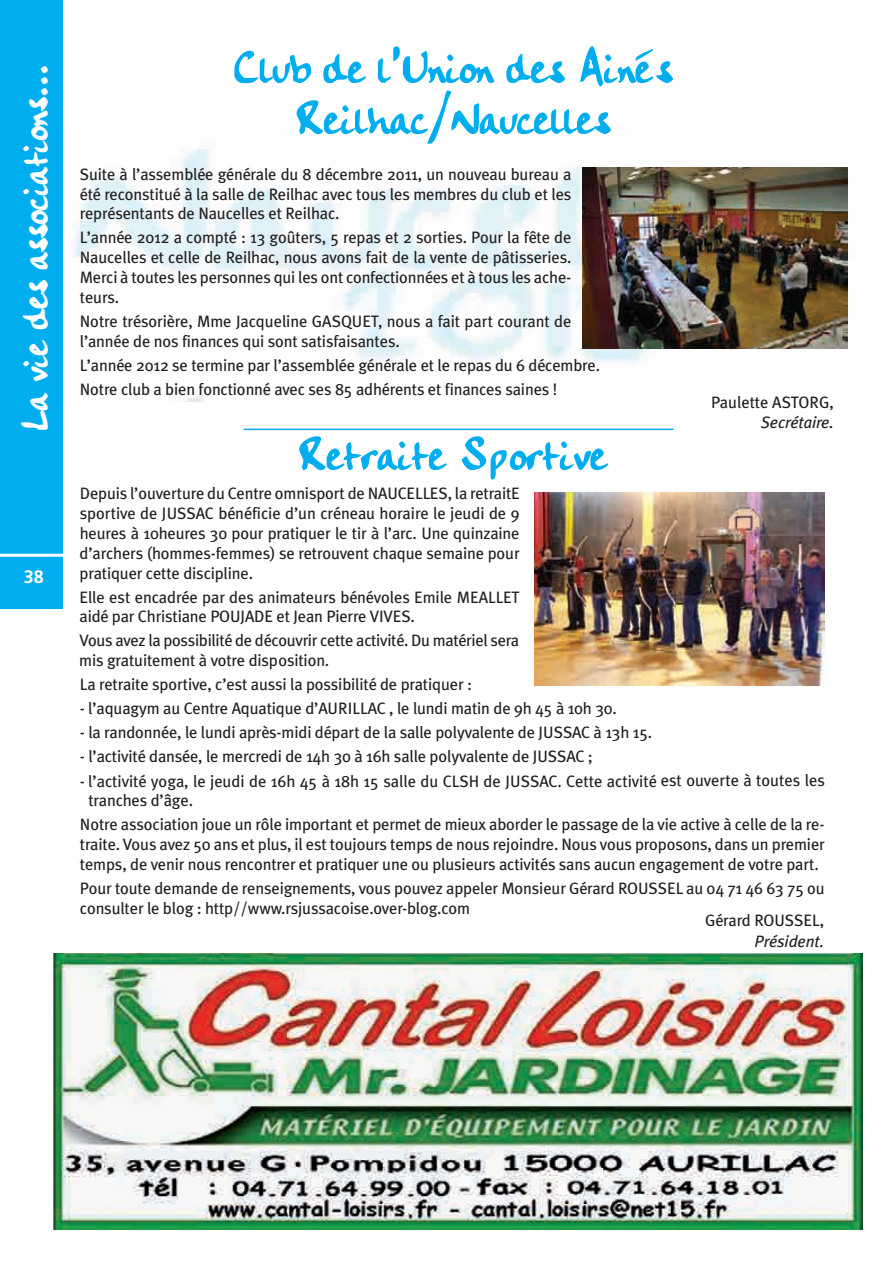
<style>
.page{position:relative;width:889px;height:1268px;background:#fff}
.page>*{position:absolute;margin:0;border:0;box-sizing:border-box;transform-origin:0 0}
.t1{font:52.5px/51px "City Art Script SSK";color:#00aeef;text-align:center}
.t2{font:45px "City Art Script SSK";letter-spacing:-.01em;color:#fff}
.t3{font:700 18px "Frutiger";color:#fff}
.t4{font:16.5px/19.8px "Meta Plus";letter-spacing:-.01em;color:#231f20}
.t5{font:italic 16.5px "Meta Plus";letter-spacing:-.01em;color:#231f20}
</style>
<div class="page">
<img style="left:72px;top:149px;width:776px;height:252px">
<div style="left:0;top:0;width:63px;height:609px;background:#00aeef"></div>
<hr style="left:0;top:554px;width:73px;height:3px;background:#fff">
<hr style="left:243px;top:429px;width:430px;height:1px;background:#00aeef">
<img style="left:534px;top:492px;width:289px;height:193px">
<img style="left:54px;top:953px;width:808px;height:277px">
<img style="left:581px;top:168px;width:265px;height:180px">
<h2 class="t2" style="left:6px;top:432px;width:370px;rotate:-90deg">La vie des associations...</h2>
<p class="t3" style="left:24px;top:569px;width:21px">38</p>
<h1 class="t1" style="left:232px;top:40px;width:442px">Club de l’Union des Ainés<br>Reilhac/Naucelles</h1>
<p class="t4" style="left:80px;top:164px;width:493px;text-align:justify">Suite à l’assemblée générale du 8 décembre 2011, un nouveau bureau a été reconstitué à la salle de Reilhac avec tous les membres du club et les représentants de Naucelles et Reilhac.</p>
<p class="t4" style="left:80px;top:228px;width:493px;text-align:justify">L’année 2012 a compté : 13 goûters, 5 repas et 2 sorties. Pour la fête de Naucelles et celle de Reilhac, nous avons fait de la vente de pâtisseries.<br>Merci à toutes les personnes qui les ont confectionnées et à tous les ache&shy;teurs.</p>
<p class="t4" style="left:80px;top:311px;width:493px">Notre trésorière, Mme Jacqueline GASQUET, nous a fait part courant de l’année de nos finances qui sont satisfaisantes.</p>
<p class="t4" style="left:80px;top:353px;width:521px;line-height:24px">L’année 2012 se termine par l’assemblée générale et le repas du 6 décembre.<br>Notre club a bien fonctionné avec ses 85 adhérents et finances saines !</p>
<h1 class="t1" style="left:296px;top:427px;width:312px">Retraite Sportive</h1>
<p class="t4" style="left:710px;top:392px;width:124px">Paulette ASTORG,</p>
<p class="t5" style="left:760px;top:412px;width:74px">Secrétaire.</p>
<p class="t4" style="left:80px;top:484px;width:441px;text-align:justify">Depuis l’ouverture du Centre omnisport de NAUCELLES, la retraitE sportive de JUSSAC bénéficie d’un créneau horaire le jeudi de 9 heures à 10heures 30 pour pratiquer le tir à l’arc. Une quinzaine d’archers (hommes-femmes) se retrouvent chaque semaine pour pratiquer cette discipline.</p>
<p class="t4" style="left:79px;top:587px;width:441px">Elle est encadrée par des animateurs bénévoles Emile MEALLET aidé par Christiane POUJADE et Jean Pierre VIVES.</p>
<p class="t4" style="left:79px;top:631px;width:441px">Vous avez la possibilité de découvrir cette activité. Du matériel sera mis gratuitement à votre disposition.</p>
<p class="t4" style="left:80px;top:675px;width:393px">La retraite sportive, c’est aussi la possibilité de pratiquer :</p>
<p class="t4" style="left:80px;top:699px;width:538px">- l’aquagym au Centre Aquatique d’AURILLAC , le lundi matin de 9h 45 à 10h 30.</p>
<p class="t4" style="left:80px;top:723px;width:573px">- la randonnée, le lundi après-midi départ de la salle polyvalente de JUSSAC à 13h 15.</p>
<p class="t4" style="left:80px;top:747px;width:514px">- l’activité dansée, le mercredi de 14h 30 à 16h salle polyvalente de JUSSAC ;</p>
<p class="t4" style="left:88px;top:771px;width:737px;text-indent:-9px">- l’activité yoga, le jeudi de 16h 45 à 18h 15 salle du CLSH de JUSSAC. Cette activité est ouverte à toutes les tranches d’âge.</p>
<p class="t4" style="left:80px;top:815px;width:746px;text-align:justify">Notre association joue un rôle important et permet de mieux aborder le passage de la vie active à celle de la re&shy;traite. Vous avez 50 ans et plus, il est toujours temps de nous rejoindre. Nous vous proposons, dans un premier temps, de venir nous rencontrer et pratiquer une ou plusieurs activités sans aucun engagement de votre part.</p>
<p class="t4" style="left:80px;top:878px;width:746px">Pour toute demande de renseignements, vous pouvez appeler Monsieur Gérard ROUSSEL au 04 71 46 63 75 ou consulter le blog : http//www.rsjussacoise.over-blog.com</p>
<p class="t4" style="left:704px;top:910px;width:120px">Gérard ROUSSEL,</p>
<p class="t5" style="left:754px;top:931px;width:71px">Président.</p>
</div>
